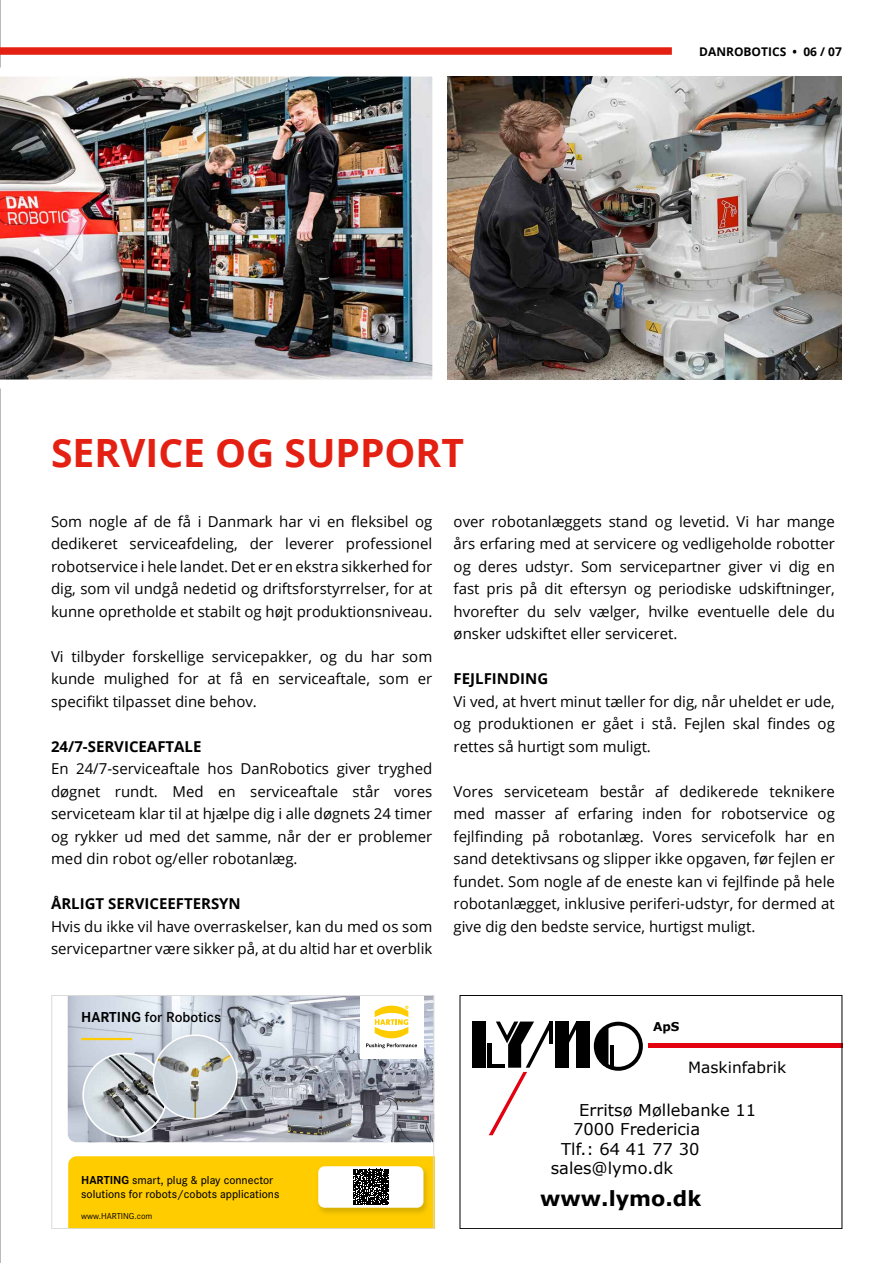
<style>
.page{position:relative;width:893px;height:1263px;background:#fff}
.page>*{position:absolute;margin:0;border:0;box-sizing:border-box;transform-origin:0 0}
.t1{font:700 39px "Open Sans";color:#e42013}
.t2{font:700 20.7px "Verdana";color:#000}
.t3{font:16.2px "Verdana";color:#000}
.t4{font:15.45px "Verdana";color:#000}
.t5{font:15px/22.5px "Open Sans";color:#000;text-align:justify}
.t6{font:700 15px "Open Sans";color:#000}
.t7{font:600 15px "Corporate S Pro";color:#000}
.t8{font:700 12.15px "Verdana";color:#000}
.t9{font:500 12px/14.4px "Corporate S Pro";color:#000}
.t10{font:700 12px "Open Sans";color:#000}
.t11{font:9px "Corporate S Pro";color:#000}
.s1{font-weight:700}
</style>
<div class="page">
<img style="left:0;top:0;width:1px;height:1263px">
<img style="left:0;top:63px;width:433px;height:330px">
<img style="left:448px;top:77px;width:394px;height:302px">
<div style="left:0;top:47px;width:672px;height:8px;background:#e42013"></div>
<div style="left:472px;top:1021px;width:13px;height:47px;background:#000"></div>
<div style="left:555px;top:1021px;width:14px;height:47px;background:#000"></div>
<div style="left:576px;top:1021px;width:14px;height:47px;background:#000"></div>
<div style="left:487px;top:1043px;width:5px;height:25px;background:#000"></div>
<svg style="left:569px;top:1022px;width:7px;height:21px"></svg>
<svg style="left:489px;top:1021px;width:64px;height:114px"></svg>
<svg style="left:594px;top:1022px;width:49px;height:49px"></svg>
<hr style="left:611px;top:1045px;width:3px;height:23px;background:#000">
<div style="left:648px;top:1043px;width:194px;height:5px;background:#e3000f"></div>
<div style="left:460px;top:995px;width:382px;height:234px;border:1px solid #000"></div>
<img style="left:68px;top:997px;width:364px;height:145px">
<div style="left:360px;top:995px;width:63px;height:64px;background:#fff"></div>
<svg style="left:366px;top:1006px;width:51px;height:42px"></svg>
<img style="left:155px;top:1035px;width:82px;height:42px">
<img style="left:167px;top:1077px;width:70px;height:42px">
<svg style="left:82px;top:1053px;width:85px;height:85px;background:#aeb3b9"></svg>
<img style="left:155px;top:1065px;width:12px;height:42px">
<div style="left:153px;top:1034px;width:85px;height:85px;border:2px solid #fff;border-radius:50%"></div>
<svg style="left:68px;top:1156px;width:364px;height:71px;background:#f3ca22"></svg>
<hr style="left:81px;top:1038px;width:51px;height:2px;background:#fc0">
<div style="left:51px;top:995px;width:383px;height:234px;border:1px solid #dadada"></div>
<h1 class="t1" style="left:51px;top:435px;width:414px">SERVICE OG SUPPORT</h1>
<p class="t10" style="left:699px;top:46px;width:144px">DANROBOTICS • 06 / 07</p>
<p class="t5" style="left:51px;top:509px;width:383px">Som nogle af de få i Danmark har vi en fleksibel og dedikeret serviceafdeling, der leverer professionel robotservice i hele landet. Det er en ekstra sikkerhed for dig, som vil undgå nedetid og driftsforstyrrelser, for at kunne opretholde et stabilt og højt produktionsniveau.</p>
<p class="t5" style="left:51px;top:646px;width:383px">Vi tilbyder forskellige servicepakker, og du har som kunde mulighed for at få en serviceaftale, som er specifikt tilpasset dine behov.</p>
<p class="t6" style="left:51px;top:739px;width:152px">24/7-SERVICEAFTALE</p>
<p class="t5" style="left:51px;top:758px;width:383px">En 24/7-serviceaftale hos DanRobotics giver tryghed døgnet rundt. Med en serviceaftale står vores serviceteam klar til at hjælpe dig i alle døgnets 24 timer og rykker ud med det samme, når der er problemer med din robot og/eller robotanlæg.</p>
<p class="t6" style="left:51px;top:896px;width:191px">ÅRLIGT SERVICEEFTERSYN</p>
<p class="t5" style="left:51px;top:916px;width:383px">Hvis du ikke vil have overraskelser, kan du med os som servicepartner være sikker på, at du altid har et overblik</p>
<p class="t5" style="left:454px;top:511px;width:383px">over robotanlæggets stand og levetid. Vi har mange års erfaring med at servicere og vedligeholde robotter og deres udstyr. Som servicepartner giver vi dig en fast pris på dit eftersyn og periodiske udskiftninger, hvorefter du selv vælger, hvilke eventuelle dele du ønsker udskiftet eller serviceret.</p>
<p class="t6" style="left:454px;top:671px;width:96px">FEJLFINDING</p>
<p class="t5" style="left:454px;top:691px;width:383px">Vi ved, at hvert minut tæller for dig, når uheldet er ude, og produktionen er gået i stå. Fejlen skal findes og rettes så hurtigt som muligt.</p>
<p class="t5" style="left:454px;top:781px;width:383px">Vores serviceteam består af dedikerede teknikere med masser af erfaring inden for robotservice og fejlfinding på robotanlæg. Vores servicefolk har en sand detektivsans og slipper ikke opgaven, før fejlen er fundet. Som nogle af de eneste kan vi fejlfinde på hele robotanlægget, inklusive periferi-udstyr, for dermed at give dig den bedste service, hurtigst muligt.</p>
<p class="t7" style="left:81px;top:1008px;width:141px"><span class="s1">HARTING</span> for Robotics</p>
<p class="t9" style="left:81px;top:1174px;width:200px"><span class="s1">HARTING</span> smart, plug &amp; play connector solutions for robots/cobots applications</p>
<p class="t11" style="left:81px;top:1210px;width:73px">www.HARTING.com</p>
<p class="t8" style="left:653px;top:1022px;width:28px">ApS</p>
<p class="t4" style="left:688px;top:1061px;width:99px">Maskinfabrik</p>
<p class="t3" style="left:579px;top:1103px;width:178px">Erritsø Møllebanke 11</p>
<p class="t3" style="left:573px;top:1123px;width:128px">7000 Fredericia</p>
<p class="t3" style="left:561px;top:1142px;width:140px">Tlf.: 64 41 77 30</p>
<p class="t3" style="left:551px;top:1162px;width:124px">sales@lymo.dk</p>
<h2 class="t2" style="left:540px;top:1190px;width:163px">www.lymo.dk</h2>
</div>
